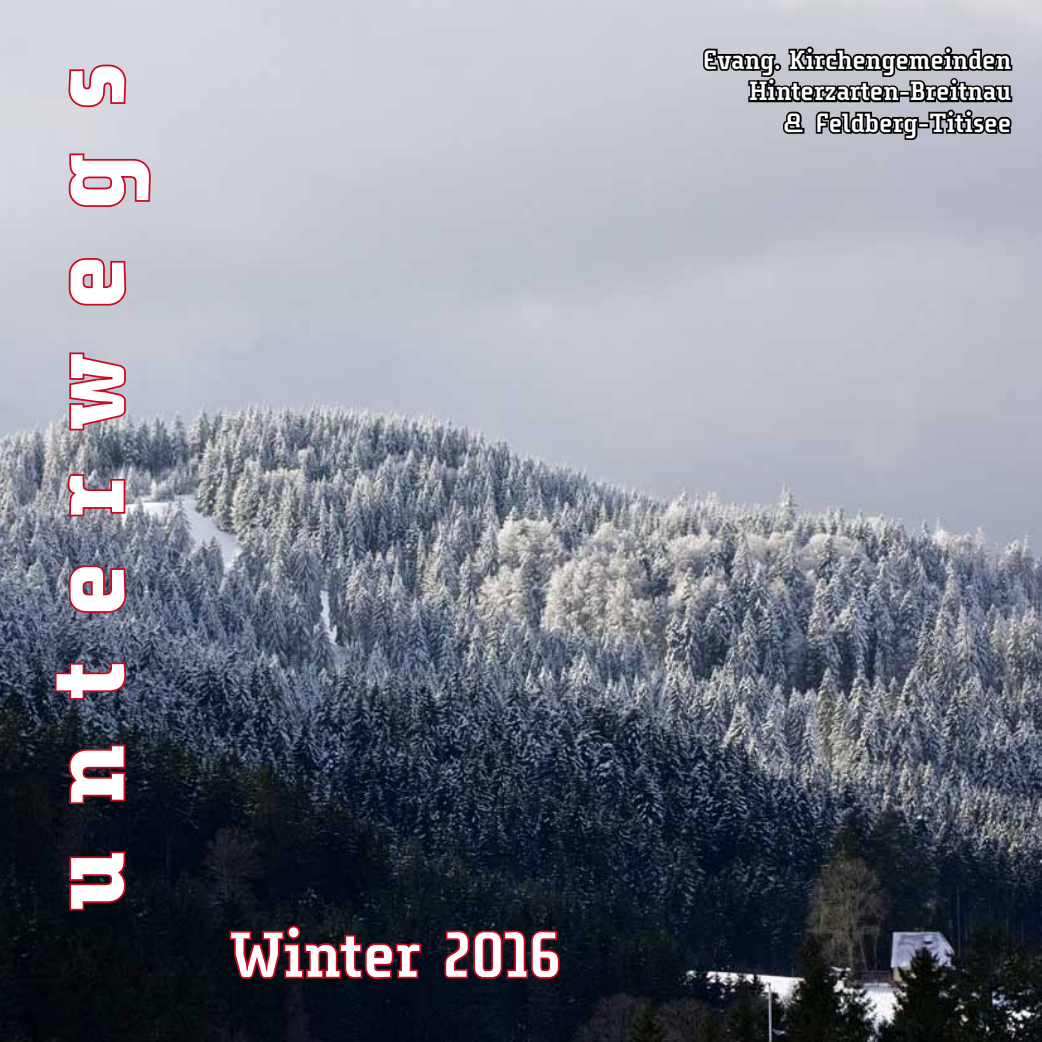
<style>
.page{position:relative;width:1042px;height:1042px;background:#fff}
.page>*{position:absolute;margin:0;border:0;box-sizing:border-box;transform-origin:0 0}
.t1{font:700 105px "Nakotica Barrow Slab";letter-spacing:.43em;color:#fff}
.t2{font:500 63px "Nakotica Barrow Slab";color:#fff}
.t3{font:500 26.25px/31.5px "Nakotica Barrow Slab";color:#fff;text-align:right}
</style>
<div class="page">
<img style="left:0;top:0;width:1042px;height:1042px">
<svg style="left:701px;top:45px;width:313px;height:97px;background:#6e7076"></svg>
<svg style="left:228px;top:924px;width:195px;height:56px;background:#4c0d1a"></svg>
<svg style="left:443px;top:928px;width:118px;height:52px;background:#580e1d"></svg>
<svg style="left:68px;top:850px;width:60px;height:62px;background:#3e0b17"></svg>
<svg style="left:67px;top:743px;width:60px;height:63px;background:#45111f"></svg>
<svg style="left:53px;top:661px;width:75px;height:40px;background:#633950"></svg>
<svg style="left:67px;top:563px;width:61px;height:51px;background:#855168"></svg>
<svg style="left:66px;top:472px;width:61px;height:46px;background:#a87582"></svg>
<svg style="left:61px;top:351px;width:67px;height:81px;background:#c08b9a"></svg>
<svg style="left:67px;top:256px;width:61px;height:51px;background:#c78e9b"></svg>
<svg style="left:67px;top:152px;width:85px;height:57px;background:#cf9da9"></svg>
<svg style="left:67px;top:63px;width:61px;height:46px;background:#d29ca8"></svg>
<h1 class="t1" style="left:17px;top:909px;width:846px;rotate:-90deg">unterwegs</h1>
<h2 class="t2" style="left:231px;top:914px;width:331px">Winter 2016</h2>
<p class="t3" style="left:703px;top:44px;width:309px">Evang. Kirchengemeinden<br>Hinterzarten-Breitnau<br>&amp; Feldberg-Titisee</p>
</div>
